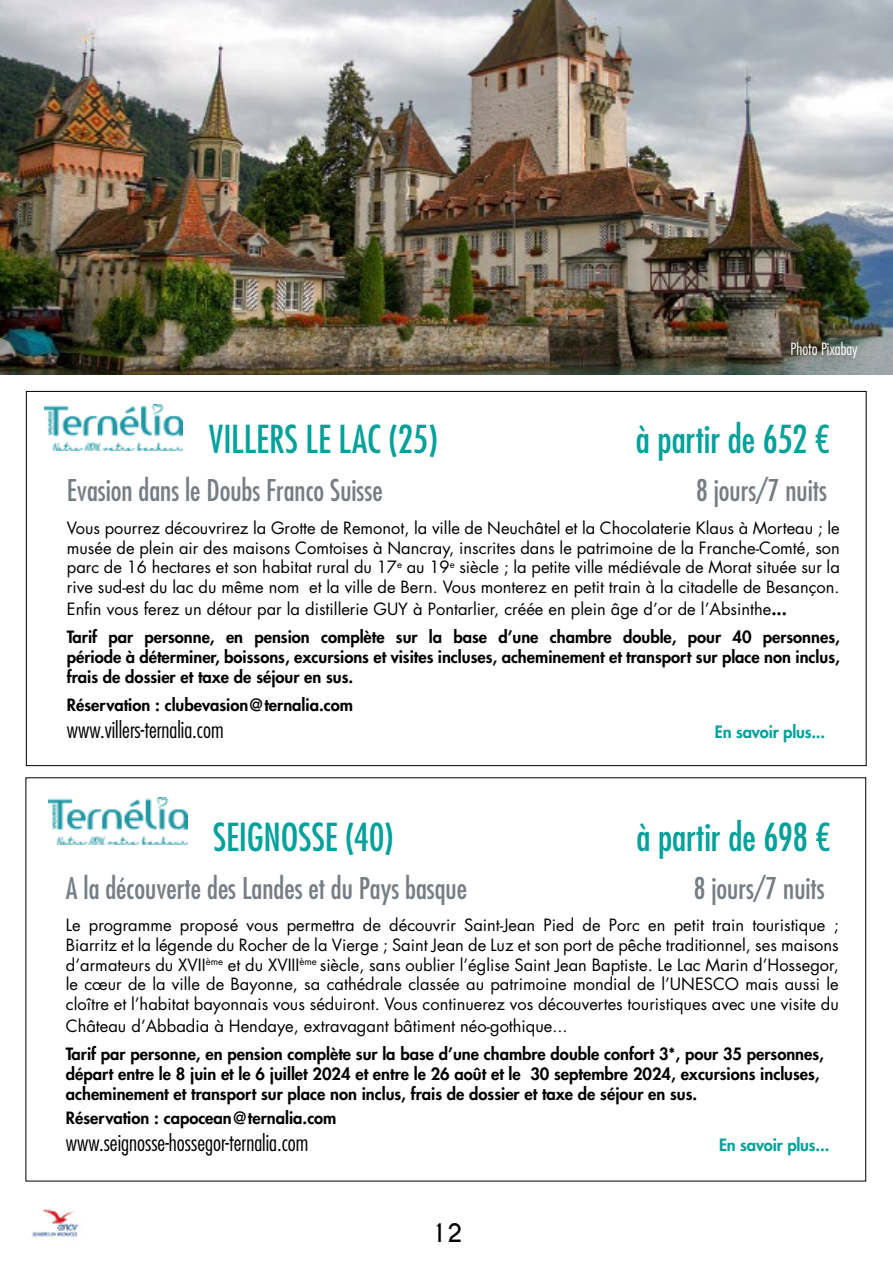
<style>
.page{position:relative;width:893px;height:1263px;background:#fff}
.page>*{position:absolute;margin:0;border:0;box-sizing:border-box;transform-origin:0 0}
.t1{font:condensed 37.5px "Futura Std";letter-spacing:-.005em;color:#00a19a}
.t2{font:condensed 29.1px "Futura Std";color:#777d84}
.t3{font:700 24px "Caviar Dreams";color:#000}
.t4{font:300 condensed 22.5px "Futura Std";color:#000}
.t5{font:16.5px/19.8px "Futura Std";color:#000;text-align:justify}
.t6{font:800 16.5px/19.8px "Futura Std";color:#000}
.t7{font:800 16.5px "Futura Std";letter-spacing:-.01em;color:#00a19a}
.t8{font:300 condensed 16.5px "Futura Std";color:#fff}
.s1{font-weight:800;font-size:18px}
.s2{font-weight:800}
</style>
<div class="page">
<img style="left:31px;top:1209px;width:48px;height:28px">
<img style="left:45px;top:404px;width:138px;height:47px">
<img style="left:0;top:0;width:893px;height:374px">
<img style="left:49px;top:798px;width:138px;height:47px">
<p class="t8" style="left:791px;top:339px;width:69px">Photo Pixabay</p>
<h1 class="t1" style="left:209px;top:417px;width:230px">VILLERS LE LAC (25)</h1>
<h1 class="t1" style="left:636px;top:417px;width:196px">à partir de 652 €</h1>
<h2 class="t2" style="left:67px;top:473px;width:317px">Evasion dans le Doubs Franco Suisse</h2>
<h2 class="t2" style="left:696px;top:473px;width:132px">8 jours/7 nuits</h2>
<p class="t5" style="left:67px;top:518px;width:775px">Vous pourrez découvrirez la Grotte de Remonot, la ville de Neuchâtel et la Chocolaterie Klaus à Morteau ; le musée de plein air des maisons Comtoises à Nancray, inscrites dans le patrimoine de la Franche-Comté, son parc de 16 hectares et son habitat rural du 17<sup>e</sup> au 19<sup>e</sup> siècle ; la petite ville médiévale de Morat située sur la rive sud-est du lac du même nom et la ville de Bern. Vous monterez en petit train à la citadelle de Besançon.</p>
<p class="t5" style="left:67px;top:595px;width:774px;line-height:28.3px">Enfin vous ferez un détour par la distillerie GUY à Pontarlier, créée en plein âge d’or de l’Absinthe<span class="s1">...<br></span><span class="s2">Tarif par personne, en pension complète sur la base d’une chambre double, pour 40 personnes,</span></p>
<p class="t6" style="left:67px;top:647px;width:774px">période à déterminer, boissons, excursions et visites incluses, acheminement et transport sur place non inclus, frais de dossier et taxe de séjour en sus.</p>
<p class="t6" style="left:67px;top:695px;width:288px">Réservation : clubevasion@ternalia.com</p>
<h3 class="t4" style="left:67px;top:716px;width:158px">www.villers-ternalia.com</h3>
<p class="t7" style="left:715px;top:721px;width:112px">En savoir plus...</p>
<h1 class="t1" style="left:213px;top:814px;width:182px">SEIGNOSSE (40)</h1>
<h1 class="t1" style="left:636px;top:814px;width:196px">à partir de 698 €</h1>
<h2 class="t2" style="left:66px;top:870px;width:403px">A la découverte des Landes et du Pays basque</h2>
<h2 class="t2" style="left:694px;top:870px;width:132px">8 jours/7 nuits</h2>
<p class="t5" style="left:66px;top:915px;width:774px">Le programme proposé vous permettra de découvrir Saint-Jean Pied de Porc en petit train touristique ; Biarritz et la légende du Rocher de la Vierge ; Saint Jean de Luz et son port de pêche traditionnel, ses maisons d’armateurs du XVII<sup>ème</sup> et du XVIII<sup>ème</sup> siècle, sans oublier l’église Saint Jean Baptiste. Le Lac Marin d’Hossegor, le cœur de la ville de Bayonne, sa cathédrale classée au patrimoine mondial de l’UNESCO mais aussi le cloître et l’habitat bayonnais vous séduiront. Vous continuerez vos découvertes touristiques avec une visite du</p>
<p class="t5" style="left:66px;top:1016px;width:503px">Château d’Abbadia à Hendaye, extravagant bâtiment néo-gothique...</p>
<p class="t6" style="left:66px;top:1044px;width:760px">Tarif par personne, en pension complète sur la base d’une chambre double confort 3*, pour 35 personnes, départ entre le 8 juin et le 6 juillet 2024 et entre le 26 août et le 30 septembre 2024, excursions incluses, acheminement et transport sur place non inclus, frais de dossier et taxe de séjour en sus.</p>
<p class="t6" style="left:66px;top:1108px;width:272px">Réservation : capocean@ternalia.com</p>
<h3 class="t4" style="left:66px;top:1129px;width:244px">www.seignosse-hossegor-ternalia.com</h3>
<p class="t7" style="left:719px;top:1134px;width:112px">En savoir plus...</p>
<h3 class="t3" style="left:430px;top:1218px;width:34px">12</h3>
</div>
